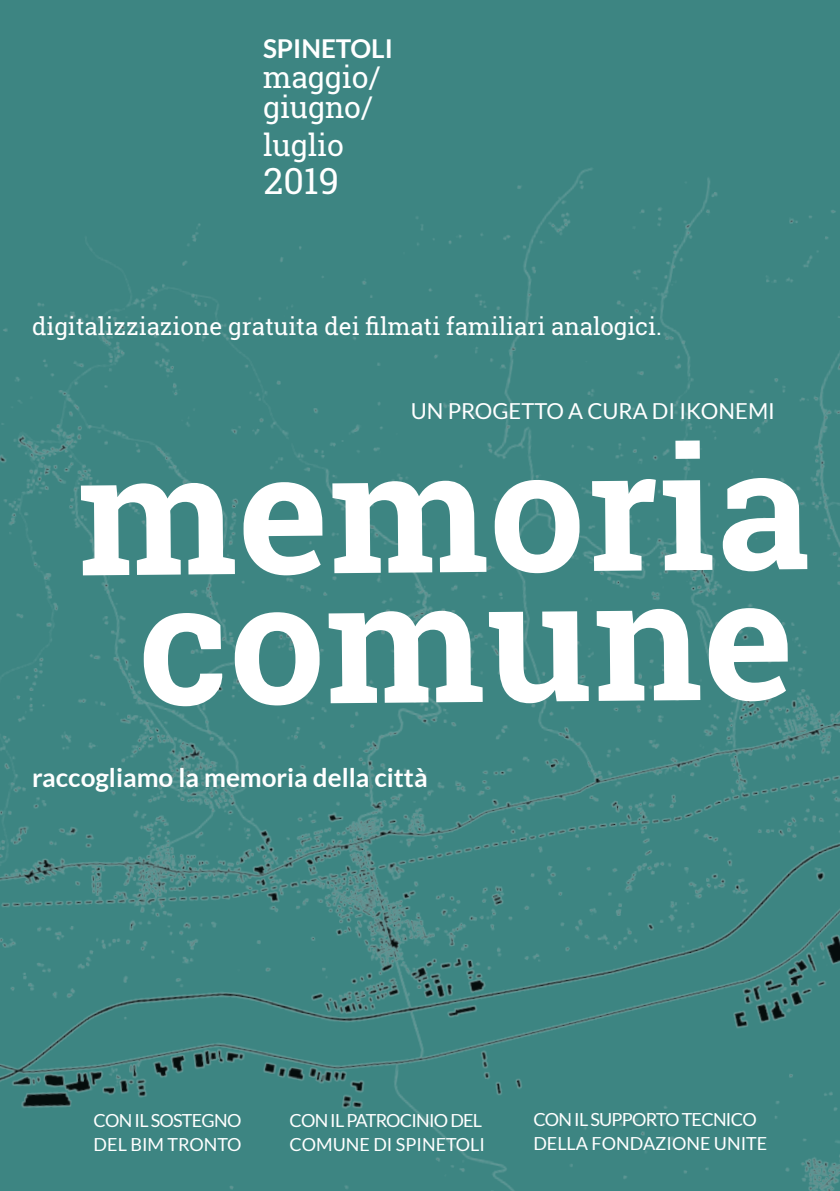
<style>
.page{position:relative;width:840px;height:1191px;background:#fff}
.page>*{position:absolute;margin:0;border:0;box-sizing:border-box;transform-origin:0 0}
.t1{font:700 170px/130.6px "Roboto Slab";color:#fff;text-align:center}
.t2{font:36px "Roboto Slab";color:#fff}
.t3{font:30px/30px "Roboto Slab";color:#fff}
.t4{font:700 26px "Lato";color:#fff}
.t5{font:24px "Roboto Slab";color:#fff}
.t6{font:22px "Lato";color:#fff}
.t7{font:18px/24px "Lato";letter-spacing:-.04em;color:#fff}
.t8{font:18px/24px "Lato";letter-spacing:-.02em;color:#fff}
</style>
<div class="page">
<img style="left:0;top:0;width:839px;height:1191px">
<h3 class="t4" style="left:263px;top:33px;width:131px">SPINETOLI</h3>
<h3 class="t3" style="left:263px;top:61px;width:119px">maggio/ giugno/</h3>
<h3 class="t3" style="left:263px;top:129px;width:82px">luglio</h3>
<h2 class="t2" style="left:263px;top:156px;width:77px">2019</h2>
<h3 class="t5" style="left:32px;top:310px;width:631px">digitalizziazione gratuita dei filmati familiari analogici.</h3>
<p class="t6" style="left:410px;top:399px;width:365px">UN PROGETTO A CURA DI IKONEMI</p>
<h1 class="t1" style="left:79px;top:443px;width:734px">memoria comune</h1>
<h3 class="t4" style="left:32px;top:762px;width:397px">raccogliamo la memoria della città</h3>
<p class="t7" style="left:94px;top:1108px;width:149px">CON IL SOSTEGNO<br>DEL BIM TRONTO</p>
<p class="t8" style="left:533px;top:1107px;width:235px">CON IL SUPPORTO TECNICO<br>DELLA FONDAZIONE UNITE</p>
<p class="t7" style="left:289px;top:1108px;width:197px">CON IL PATROCINIO DEL<br>COMUNE DI SPINETOLI</p>
</div>
